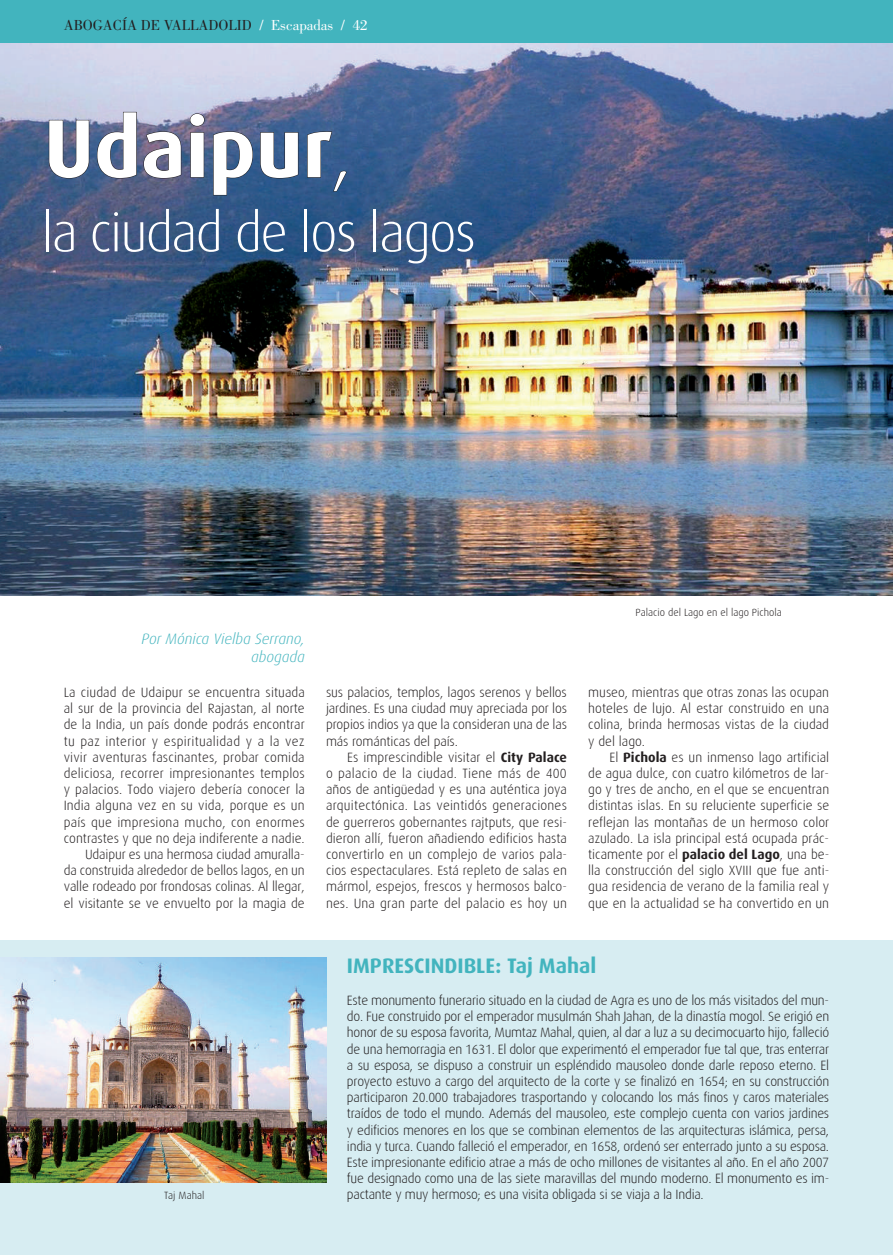
<style>
.page{position:relative;width:893px;height:1255px;background:#fff}
.page>*{position:absolute;margin:0;border:0;box-sizing:border-box;transform-origin:0 0}
.t1{font:700 82.5px "Dax";color:#fff}
.t2{font:300 54px "Dax";letter-spacing:-.03em;color:#fff}
.t3{font:700 21px "Dax";color:#42b4be}
.t4{font:15px "Bodoni Std";color:#231f20}
.t5{font:italic 300 15px/18px "Dax";color:#42b4be;text-align:right}
.t6{font:300 13.5px/16.2px "Dax";color:#231f20;text-align:justify}
.t7{font:300 10.5px "Dax";color:#231f20}
.s1{color:#fff}
.s2{font-weight:300}
.s3{font-weight:700}
</style>
<div class="page">
<img style="left:0;top:43px;width:893px;height:552px">
<div style="left:0;top:0;width:893px;height:43px;background:#42b4be"></div>
<div style="left:0;top:940px;width:893px;height:314px;background:#d7edf2"></div>
<svg style="left:49px;top:120px;width:40px;height:59px;background:#4b5c7f"></svg>
<svg style="left:97px;top:112px;width:40px;height:67px;background:#5a6a8e"></svg>
<svg style="left:143px;top:131px;width:39px;height:48px;background:#5e5d7a"></svg>
<svg style="left:190px;top:113px;width:15px;height:65px"></svg>
<svg style="left:213px;top:131px;width:40px;height:65px;background:#395781"></svg>
<svg style="left:260px;top:132px;width:39px;height:47px;background:#345581"></svg>
<svg style="left:307px;top:131px;width:40px;height:61px;background:#335785"></svg>
<img style="left:0;top:957px;width:326px;height:225px">
<p class="t4" style="left:64px;top:17px;width:305px">ABOGACÍA DE VALLADOLID <span class="s1">/ Escapadas / 42</span></p>
<h1 class="t1" style="left:44px;top:102px;width:310px">Udaipur<span class="s2">,</span></h1>
<h2 class="t2" style="left:42px;top:203px;width:436px">la ciudad de los lagos</h2>
<p class="t5" style="left:142px;top:630px;width:165px">Por Mónica Vielba Serrano, abogada</p>
<p class="t6" style="left:64px;top:684px;width:243px;text-align:right">La ciudad de Udaipur se encuentra situada al sur de la provincia del Rajastan, al norte de la India, un país donde podrás encontrar tu paz interior y espiritualidad y a la vez vivir aventuras fascinantes, probar comida deliciosa, recorrer impresionantes templos y palacios. Todo viajero debería conocer la India alguna vez en su vida, porque es un país que impresiona mucho, con enormes contrastes y que no deja indiferente a nadie.<br>Udaipur es una hermosa ciudad amuralla-<br>da construida alrededor de bellos lagos, en un valle rodeado por frondosas colinas. Al llegar, el visitante se ve envuelto por la magia de</p>
<p class="t6" style="left:326px;top:684px;width:242px">sus palacios, templos, lagos serenos y bellos jardines. Es una ciudad muy apreciada por los propios indios ya que la consideran una de las más románticas del país.</p>
<p class="t6" style="left:326px;top:749px;width:243px;text-indent:21px">Es imprescindible visitar el <span class="s3">City Palace </span>o palacio de la ciudad. Tiene más de 400 años de antigüedad y es una auténtica joya arquitectónica. Las veintidós generaciones de guerreros gobernantes rajtputs, que resi&shy;dieron allí, fueron añadiendo edificios hasta convertirlo en un complejo de varios pala&shy;cios espectaculares. Está repleto de salas en mármol, espejos, frescos y hermosos balco&shy;nes. Una gran parte del palacio es hoy un</p>
<p class="t7" style="left:636px;top:606px;width:148px">Palacio del Lago en el lago Pichola</p>
<p class="t6" style="left:588px;top:684px;width:242px">museo, mientras que otras zonas las ocupan hoteles de lujo. Al estar construido en una colina, brinda hermosas vistas de la ciudad y del lago.</p>
<p class="t6" style="left:588px;top:749px;width:242px;text-indent:21px">El <span class="s3">Pichola</span> es un inmenso lago artificial de agua dulce, con cuatro kilómetros de lar&shy;go y tres de ancho, en el que se encuentran distintas islas. En su reluciente superficie se reflejan las montañas de un hermoso color azulado. La isla principal está ocupada prác&shy;ticamente por el <span class="s3">palacio del Lago</span>, una be&shy;lla construcción del siglo XVIII que fue anti&shy;gua residencia de verano de la familia real y que en la actualidad se ha convertido en un</p>
<p class="t7" style="left:164px;top:1189px;width:42px">Taj Mahal</p>
<h3 class="t3" style="left:347px;top:953px;width:251px">IMPRESCINDIBLE: Taj Mahal</h3>
<p class="t6" style="left:347px;top:992px;width:484px">Este monumento funerario situado en la ciudad de Agra es uno de los más visitados del mun&shy;do. Fue construido por el emperador musulmán Shah Jahan, de la dinastía mogol. Se erigió en honor de su esposa favorita, Mumtaz Mahal, quien, al dar a luz a su decimocuarto hijo, falleció de una hemorragia en 1631. El dolor que experimentó el emperador fue tal que, tras enterrar a su esposa, se dispuso a construir un espléndido mausoleo donde darle reposo eterno. El proyecto estuvo a cargo del arquitecto de la corte y se finalizó en 1654; en su construcción participaron 20.000 trabajadores trasportando y colocando los más finos y caros materiales traídos de todo el mundo. Además del mausoleo, este complejo cuenta con varios jardines y edificios menores en los que se combinan elementos de las arquitecturas islámica, persa, india y turca. Cuando falleció el emperador, en 1658, ordenó ser enterrado junto a su esposa.<br>Este impresionante edificio atrae a más de ocho millones de visitantes al año. En el año 2007 fue designado como una de las siete maravillas del mundo moderno. El monumento es im&shy;pactante y muy hermoso; es una visita obligada si se viaja a la India.</p>
</div>
